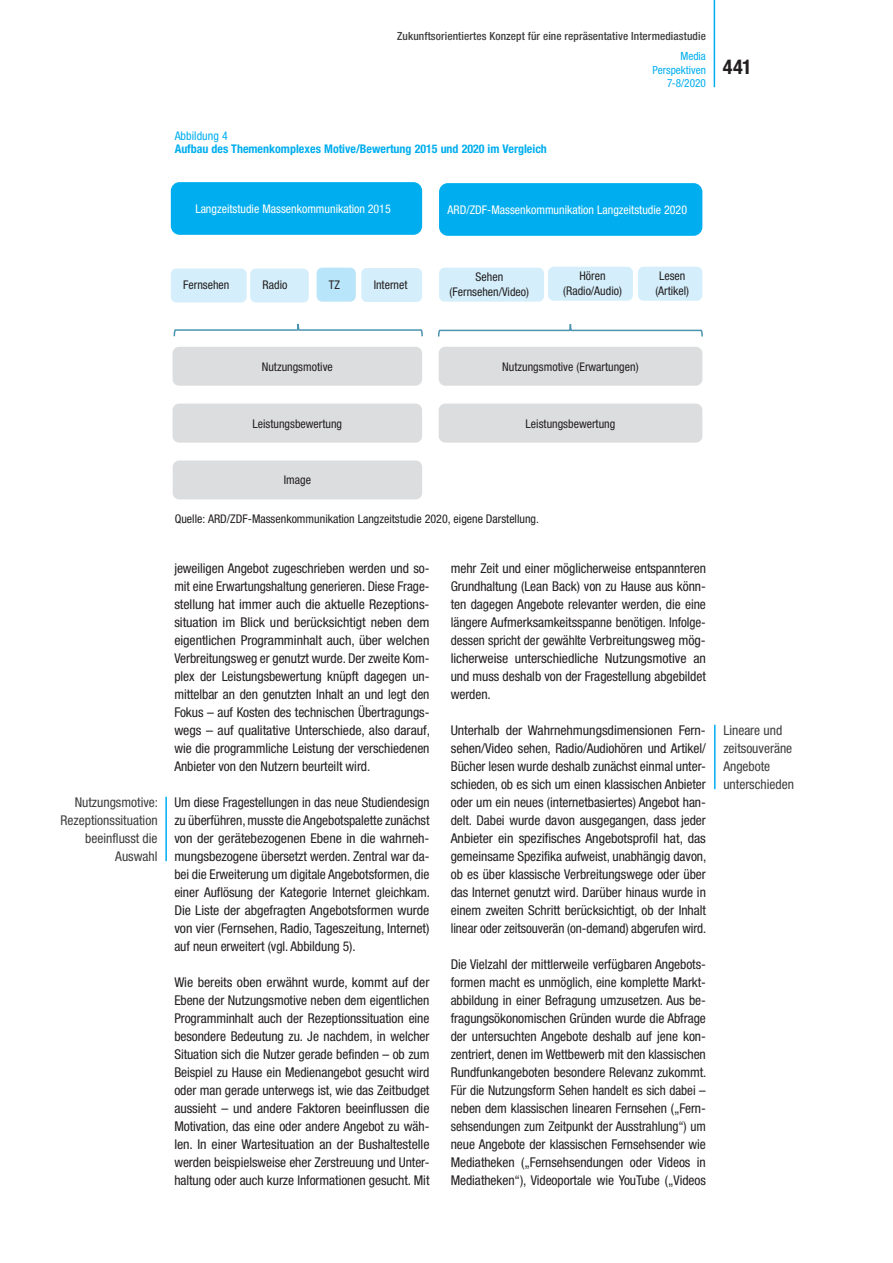
<style>
.page{position:relative;width:893px;height:1263px;background:#fff}
.page>*{position:absolute;margin:0;border:0;box-sizing:border-box;transform-origin:0 0}
.t1{font:700 condensed 20.25px "Helvetica Neue LT Std";color:#231f20}
.t2{font:condensed 13.5px/18px "Helvetica Neue LT Std";letter-spacing:-.005em;color:#231f20;text-align:justify}
.t3{font:condensed 13.5px/18px "Helvetica Neue LT Std";color:#3e3e3f}
.t4{font:condensed 12px/14.4px "Helvetica Neue LT Std";color:#231f20;text-align:center}
.t5{font:condensed 12px "Helvetica Neue LT Std";color:#fff}
.t6{font:700 condensed 12px "Helvetica Neue LT Std";color:#00aeef}
.t7{font:condensed 12px "Helvetica Neue LT Std";color:#00aeef}
.t8{font:500 condensed 11.25px "Helvetica Neue LT Std";letter-spacing:.01em;color:#3e3e3f}
.t9{font:condensed 11.25px/13.5px "Helvetica Neue LT Std";color:#00aeef;text-align:right}
</style>
<div class="page">
<hr style="left:714px;top:0;width:1px;height:87px;background:#00aeef">
<hr style="left:714px;top:725px;width:2px;height:64px;background:#00aeef">
<hr style="left:165px;top:797px;width:2px;height:64px;background:#00aeef">
<div style="left:171px;top:182px;width:251px;height:53px;background:#00aeef;border-radius:9px"></div>
<div style="left:439px;top:183px;width:263px;height:53px;background:#00aeef;border-radius:9px"></div>
<div style="left:173px;top:460px;width:249px;height:39px;background:#dcdddf;border-radius:6px"></div>
<div style="left:173px;top:347px;width:249px;height:39px;background:#dcdddf;border-radius:6px"></div>
<div style="left:173px;top:404px;width:249px;height:39px;background:#dcdddf;border-radius:7px"></div>
<div style="left:171px;top:269px;width:76px;height:33px;background:#d4effb;border-radius:6px"></div>
<div style="left:250px;top:269px;width:59px;height:33px;background:#d4effb;border-radius:6px"></div>
<div style="left:317px;top:268px;width:39px;height:34px;background:#b9e5fa;border-radius:6px"></div>
<div style="left:361px;top:268px;width:61px;height:34px;background:#d4effb;border-radius:6px"></div>
<svg style="left:173px;top:323px;width:250px;height:14px"></svg>
<div style="left:439px;top:268px;width:105px;height:34px;background:#d4effb;border-radius:6px"></div>
<div style="left:548px;top:267px;width:85px;height:34px;background:#d4effb;border-radius:6px"></div>
<div style="left:638px;top:267px;width:64px;height:34px;background:#d4effb;border-radius:6px"></div>
<div style="left:439px;top:347px;width:263px;height:39px;background:#dcdddf;border-radius:7px"></div>
<div style="left:439px;top:404px;width:263px;height:39px;background:#dcdddf;border-radius:7px"></div>
<svg style="left:438px;top:324px;width:265px;height:13px"></svg>
<p class="t8" style="left:397px;top:30px;width:310px">Zukunftsorientiertes Konzept für eine repräsentative Intermediastudie</p>
<p class="t9" style="left:653px;top:49px;width:55px">Media<br>Perspektiven<br>7-8/2020</p>
<h1 class="t1" style="left:723px;top:54px;width:31px">441</h1>
<p class="t7" style="left:175px;top:129px;width:55px">Abbildung 4</p>
<p class="t6" style="left:175px;top:142px;width:374px">Aufbau des Themenkomplexes Motive/Bewertung 2015 und 2020 im Vergleich</p>
<p class="t5" style="left:195px;top:202px;width:197px">Langzeitstudie Massenkommunikation 2015</p>
<p class="t5" style="left:448px;top:203px;width:241px">ARD/ZDF-Massenkommunikation Langzeitstudie 2020</p>
<p class="t4" style="left:183px;top:278px;width:48px">Fernsehen</p>
<p class="t4" style="left:263px;top:278px;width:26px">Radio</p>
<p class="t4" style="left:329px;top:277px;width:13px">TZ</p>
<p class="t4" style="left:374px;top:277px;width:35px">Internet</p>
<p class="t4" style="left:450px;top:270px;width:81px">Sehen (Fernsehen/Video)</p>
<p class="t4" style="left:563px;top:269px;width:60px">Hören (Radio/Audio)</p>
<p class="t4" style="left:655px;top:269px;width:35px">Lesen (Artikel)</p>
<p class="t4" style="left:262px;top:359px;width:73px">Nutzungsmotive</p>
<p class="t4" style="left:502px;top:359px;width:138px">Nutzungsmotive (Erwartungen)</p>
<p class="t4" style="left:252px;top:416px;width:91px">Leistungsbewertung</p>
<p class="t4" style="left:526px;top:416px;width:91px">Leistungsbewertung</p>
<p class="t3" style="left:61px;top:793px;width:99px;text-align:right">Nutzungsmotive:<br>Rezeptionssituation beeinflusst die<br>Auswahl</p>
<p class="t4" style="left:284px;top:473px;width:29px">Image</p>
<p class="t4" style="left:175px;top:512px;width:366px">Quelle: ARD/ZDF-Massenkommunikation Langzeitstudie 2020, eigene Darstellung.</p>
<p class="t2" style="left:174px;top:559px;width:257px;text-align:left">jeweiligen Angebot zugeschrieben werden und so&shy;mit eine Erwartungshaltung generieren. Diese Frage&shy;stellung hat immer auch die aktuelle Rezeptions&shy;situation im Blick und berücksichtigt neben dem eigentlichen Programminhalt auch, über welchen Verbreitungsweg er genutzt wurde. Der zweite Kom&shy;plex der Leistungsbewertung knüpft dagegen un&shy;mittelbar an den genutzten Inhalt an und legt den Fokus – auf Kosten des technischen Übertragungs&shy;wegs – auf qualitative Unterschiede, also darauf, wie die programmliche Leistung der verschiedenen Anbieter von den Nutzern beurteilt wird.</p>
<p class="t2" style="left:174px;top:793px;width:257px">Um diese Fragestellungen in das neue Studiendesign zu überführen, musste die Angebotspalette zunächst von der gerätebezogenen Ebene in die wahrneh&shy;mungsbezogene übersetzt werden. Zentral war da&shy;bei die Erweiterung um digitale Angebotsformen, die einer Auflösung der Kategorie Internet gleichkam.<br>Die Liste der abgefragten Angebotsformen wurde von vier (Fernsehen, Radio, Tageszeitung, Internet) auf neun erweitert (vgl. Abbildung 5).</p>
<p class="t2" style="left:174px;top:973px;width:257px">Wie bereits oben erwähnt wurde, kommt auf der Ebene der Nutzungsmotive neben dem eigentlichen Programminhalt auch der Rezeptionssituation eine besondere Bedeutung zu. Je nachdem, in welcher Situation sich die Nutzer gerade befinden – ob zum Beispiel zu Hause ein Medienangebot gesucht wird oder man gerade unterwegs ist, wie das Zeitbudget aussieht – und andere Faktoren beeinflussen die Motivation, das eine oder andere Angebot zu wäh&shy;len. In einer Wartesituation an der Bushaltestelle werden beispielsweise eher Zerstreuung und Unter&shy;haltung oder auch kurze Informationen gesucht. Mit</p>
<p class="t2" style="left:451px;top:559px;width:257px">mehr Zeit und einer möglicherweise entspannteren Grundhaltung (Lean Back) von zu Hause aus könn&shy;ten dagegen Angebote relevanter werden, die eine längere Aufmerksamkeitsspanne benötigen. Infolge&shy;dessen spricht der gewählte Verbreitungsweg mög&shy;licherweise unterschiedliche Nutzungsmotive an und muss deshalb von der Fragestellung abgebildet werden.</p>
<p class="t2" style="left:451px;top:721px;width:257px">Unterhalb der Wahrnehmungsdimensionen Fern&shy;sehen/Video sehen, Radio/Audiohören und Artikel/ Bücher lesen wurde deshalb zunächst einmal unter&shy;schieden, ob es sich um einen klassischen Anbieter oder um ein neues (internetbasiertes) Angebot han&shy;delt. Dabei wurde davon ausgegangen, dass jeder Anbieter ein spezifisches Angebotsprofil hat, das gemeinsame Spezifika aufweist, unabhängig davon, ob es über klassische Verbreitungswege oder über das Internet genutzt wird. Darüber hinaus wurde in einem zweiten Schritt berücksichtigt, ob der Inhalt linear oder zeitsouverän (on-demand) abgerufen wird.</p>
<p class="t2" style="left:451px;top:955px;width:257px;text-align:left">Die Vielzahl der mittlerweile verfügbaren Angebots&shy;formen macht es unmöglich, eine komplette Markt&shy;abbildung in einer Befragung umzusetzen. Aus be&shy;fragungsökonomischen Gründen wurde die Abfrage der untersuchten Angebote deshalb auf jene kon&shy;zentriert, denen im Wettbewerb mit den klassischen Rundfunkangeboten besondere Relevanz zukommt.<br>Für die Nutzungsform Sehen handelt es sich dabei – neben dem klassischen linearen Fernsehen („Fern&shy;sehsendungen zum Zeitpunkt der Ausstrahlung“) um neue Angebote der klassischen Fernsehsender wie Mediatheken („Fernsehsendungen oder Videos in Mediatheken“), Videoportale wie YouTube („Videos</p>
<p class="t3" style="left:723px;top:721px;width:72px">Lineare und zeitsouveräne<br>Angebote unterschieden</p>
</div>
